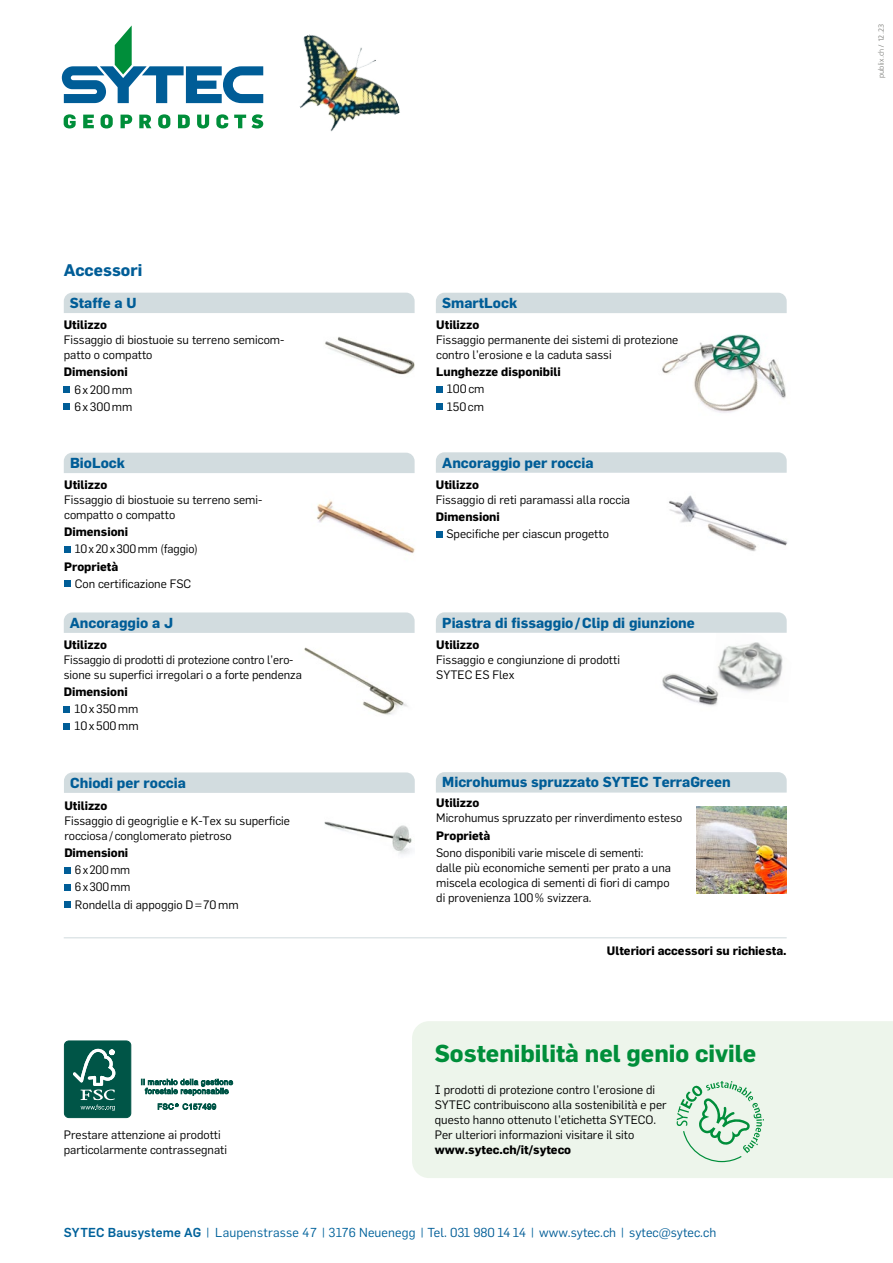
<style>
.page{position:relative;width:893px;height:1263px;background:#fff}
.page>*{position:absolute;margin:0;border:0;box-sizing:border-box;transform-origin:0 0}
.t1{font:700 24px "Flama";color:#008e3a}
.t2{font:700 16.5px "Flama";color:#005d97}
.t3{font:700 14.25px "Flama";color:#005d97}
.t4{font:12.75px "Flama";color:#005d97}
.t5{font:12px/15px "Flama";color:#000}
.t6{font:700 12px "Flama";color:#000}
.t7{font:12px/17.1px "Flama";letter-spacing:.06em;color:#000}
.t8{font:300 7.5px "Frutiger LT Pro";letter-spacing:.015em;color:#777874}
.s1{font-weight:500;color:#00629b}
.s2{color:#00629b}
</style>
<div class="page">
<img style="left:317px;top:500px;width:98px;height:53px">
<img style="left:304px;top:647px;width:104px;height:68px">
<img style="left:325px;top:337px;width:89px;height:38px">
<img style="left:324px;top:821px;width:88px;height:34px">
<img style="left:662px;top:334px;width:124px;height:79px">
<img style="left:669px;top:495px;width:119px;height:56px">
<img style="left:718px;top:642px;width:65px;height:50px">
<img style="left:662px;top:667px;width:63px;height:39px">
<svg style="left:64px;top:114px;width:12px;height:14px"></svg>
<svg style="left:83px;top:115px;width:11px;height:13px"></svg>
<svg style="left:101px;top:114px;width:12px;height:14px"></svg>
<svg style="left:121px;top:115px;width:11px;height:13px"></svg>
<svg style="left:139px;top:115px;width:12px;height:13px"></svg>
<svg style="left:158px;top:114px;width:12px;height:14px"></svg>
<svg style="left:178px;top:115px;width:12px;height:13px"></svg>
<svg style="left:197px;top:115px;width:12px;height:13px"></svg>
<svg style="left:216px;top:114px;width:12px;height:14px"></svg>
<svg style="left:234px;top:114px;width:29px;height:14px"></svg>
<svg style="left:62px;top:25px;width:201px;height:78px"></svg>
<img style="left:299px;top:34px;width:101px;height:98px">
<div style="left:436px;top:772px;width:351px;height:20px;background:#d2dcdf"></div>
<svg style="left:436px;top:452px;width:351px;height:21px;background:#d3dde0"></svg>
<div style="left:64px;top:772px;width:351px;height:21px;background:#d2dcdf"></div>
<div style="left:436px;top:293px;width:351px;height:20px;background:#d2dcdf"></div>
<svg style="left:436px;top:612px;width:351px;height:21px;background:#d3dde0"></svg>
<div style="left:64px;top:453px;width:351px;height:20px;background:#d2dcdf"></div>
<div style="left:64px;top:612px;width:351px;height:21px;background:#d2dcdf"></div>
<div style="left:64px;top:867px;width:7px;height:6px;background:#005d97"></div>
<div style="left:64px;top:884px;width:7px;height:6px;background:#005d97"></div>
<div style="left:64px;top:901px;width:7px;height:6px;background:#005d97"></div>
<hr style="left:64px;top:937px;width:723px;height:1px;background:#d2dcdf">
<div style="left:64px;top:293px;width:351px;height:20px;background:#d2dcdf"></div>
<img style="left:696px;top:807px;width:90px;height:86px">
<div style="left:64px;top:1041px;width:67px;height:76px;background:#005547;border-radius:5px"></div>
<div style="left:64px;top:1040px;width:67px;height:78px;border:1px solid #005547;border-radius:5px"></div>
<svg style="left:73px;top:1049px;width:42px;height:62px"></svg>
<svg style="left:141px;top:1079px;width:92px;height:17px"></svg>
<svg style="left:158px;top:1103px;width:58px;height:7px"></svg>
<svg style="left:436px;top:531px;width:6px;height:6px"></svg>
<svg style="left:64px;top:386px;width:6px;height:6px"></svg>
<div style="left:64px;top:403px;width:6px;height:7px;background:#005d97"></div>
<svg style="left:64px;top:706px;width:6px;height:6px"></svg>
<svg style="left:64px;top:723px;width:6px;height:6px"></svg>
<div style="left:64px;top:546px;width:7px;height:6px;background:#005d97"></div>
<div style="left:64px;top:580px;width:7px;height:7px;background:#005d97"></div>
<div style="left:436px;top:386px;width:7px;height:6px;background:#005d97"></div>
<div style="left:436px;top:403px;width:7px;height:6px;background:#005d97"></div>
<div style="left:412px;top:1021px;width:481px;height:157px;background:#edf5eb"></div>
<svg style="left:677px;top:1081px;width:87px;height:81px;background:#c8e5cf"></svg>
<h2 class="t2" style="left:64px;top:260px;width:80px">Accessori</h2>
<p class="t3" style="left:70px;top:294px;width:68px">Staffe a U</p>
<p class="t3" style="left:442px;top:294px;width:76px">SmartLock</p>
<p class="t6" style="left:64px;top:318px;width:45px">Utilizzo</p>
<p class="t5" style="left:64px;top:332px;width:222px">Fissaggio di biostuoie su terreno semicom&shy;patto o compatto</p>
<p class="t6" style="left:64px;top:365px;width:65px">Dimensioni</p>
<p class="t7" style="left:74px;top:381px;width:60px">6x200mm<br>6x300mm</p>
<p class="t6" style="left:436px;top:317px;width:45px">Utilizzo</p>
<p class="t5" style="left:436px;top:332px;width:244px">Fissaggio permanente dei sistemi di protezione contro l’erosione e la caduta sassi</p>
<p class="t6" style="left:436px;top:365px;width:126px">Lunghezze disponibili</p>
<p class="t5" style="left:447px;top:380px;width:39px;line-height:17.1px">100cm<br>150cm</p>
<p class="t3" style="left:70px;top:454px;width:56px">BioLock</p>
<p class="t3" style="left:442px;top:454px;width:153px">Ancoraggio per roccia</p>
<p class="t6" style="left:64px;top:477px;width:45px">Utilizzo</p>
<p class="t5" style="left:64px;top:492px;width:199px">Fissaggio di biostuoie su terreno semi&shy;compatto o compatto</p>
<p class="t6" style="left:64px;top:525px;width:65px">Dimensioni</p>
<p class="t5" style="left:75px;top:541px;width:125px">10x20x300mm (faggio)</p>
<p class="t6" style="left:64px;top:559px;width:56px">Proprietà</p>
<p class="t5" style="left:75px;top:576px;width:118px">Con certificazione FSC</p>
<p class="t6" style="left:436px;top:477px;width:45px">Utilizzo</p>
<p class="t5" style="left:436px;top:492px;width:196px">Fissaggio di reti paramassi alla roccia</p>
<p class="t6" style="left:436px;top:510px;width:65px">Dimensioni</p>
<p class="t5" style="left:446px;top:526px;width:164px">Specifiche per ciascun progetto</p>
<p class="t3" style="left:70px;top:614px;width:105px">Ancoraggio a J</p>
<p class="t3" style="left:442px;top:614px;width:254px">Piastra di fissaggio/Clip di giunzione</p>
<p class="t6" style="left:64px;top:637px;width:45px">Utilizzo</p>
<p class="t5" style="left:64px;top:652px;width:240px">Fissaggio di prodotti di protezione contro l’ero&shy;sione su superfici irregolari o a forte pendenza</p>
<p class="t6" style="left:64px;top:684px;width:65px">Dimensioni</p>
<p class="t5" style="left:74px;top:700px;width:66px;line-height:17.1px">10x350mm<br>10x500mm</p>
<p class="t6" style="left:436px;top:637px;width:45px">Utilizzo</p>
<p class="t5" style="left:436px;top:652px;width:185px">Fissaggio e congiunzione di prodotti<br>SYTEC ES Flex</p>
<p class="t3" style="left:70px;top:774px;width:117px">Chiodi per roccia</p>
<p class="t3" style="left:442px;top:774px;width:290px">Microhumus spruzzato SYTEC TerraGreen</p>
<p class="t6" style="left:64px;top:798px;width:45px">Utilizzo</p>
<p class="t5" style="left:64px;top:813px;width:227px">Fissaggio di geogriglie e K-Tex su superficie rocciosa/ conglomerato pietroso</p>
<p class="t6" style="left:64px;top:845px;width:65px">Dimensioni</p>
<p class="t5" style="left:75px;top:861px;width:165px;line-height:17.1px">6x200mm<br>6x300mm<br>Rondella di appoggio D=70mm</p>
<p class="t6" style="left:436px;top:796px;width:45px">Utilizzo</p>
<p class="t5" style="left:436px;top:810px;width:247px">Microhumus spruzzato per rinverdimento esteso</p>
<p class="t6" style="left:436px;top:828px;width:56px">Proprietà</p>
<p class="t5" style="left:436px;top:845px;width:236px">Sono disponibili varie miscele di sementi: dalle più economiche sementi per prato a una miscela ecologica di sementi di fiori di campo di provenienza 100% svizzera.</p>
<p class="t6" style="left:607px;top:943px;width:181px">Ulteriori accessori su richiesta.</p>
<p class="t5" style="left:64px;top:1127px;width:165px">Prestare attenzione ai prodotti particolarmente contrassegnati</p>
<h1 class="t1" style="left:435px;top:1038px;width:323px">Sostenibilità nel genio civile</h1>
<p class="t5" style="left:435px;top:1082px;width:233px">I prodotti di protezione contro l’erosione di SYTEC contribuiscono alla sostenibilità e per questo hanno ottenuto l’etichetta SYTECO.<br>Per ulteriori informazioni visitare il sito</p>
<p class="t6" style="left:435px;top:1142px;width:138px">www.sytec.ch/it/syteco</p>
<p class="t4" style="left:64px;top:1225px;width:654px"><span class="s1">SYTEC Bausysteme AG</span> <span class="s2">| Laupenstrasse 47 | 3176 Neuenegg |</span> Tel. 031 980 14 14 <span class="s2">|</span> www.sytec.ch <span class="s2">|</span> sytec@sytec.ch</p>
<p class="t8" style="left:877px;top:78px;width:56px;rotate:-90deg">publix.ch / 12.23</p>
</div>
